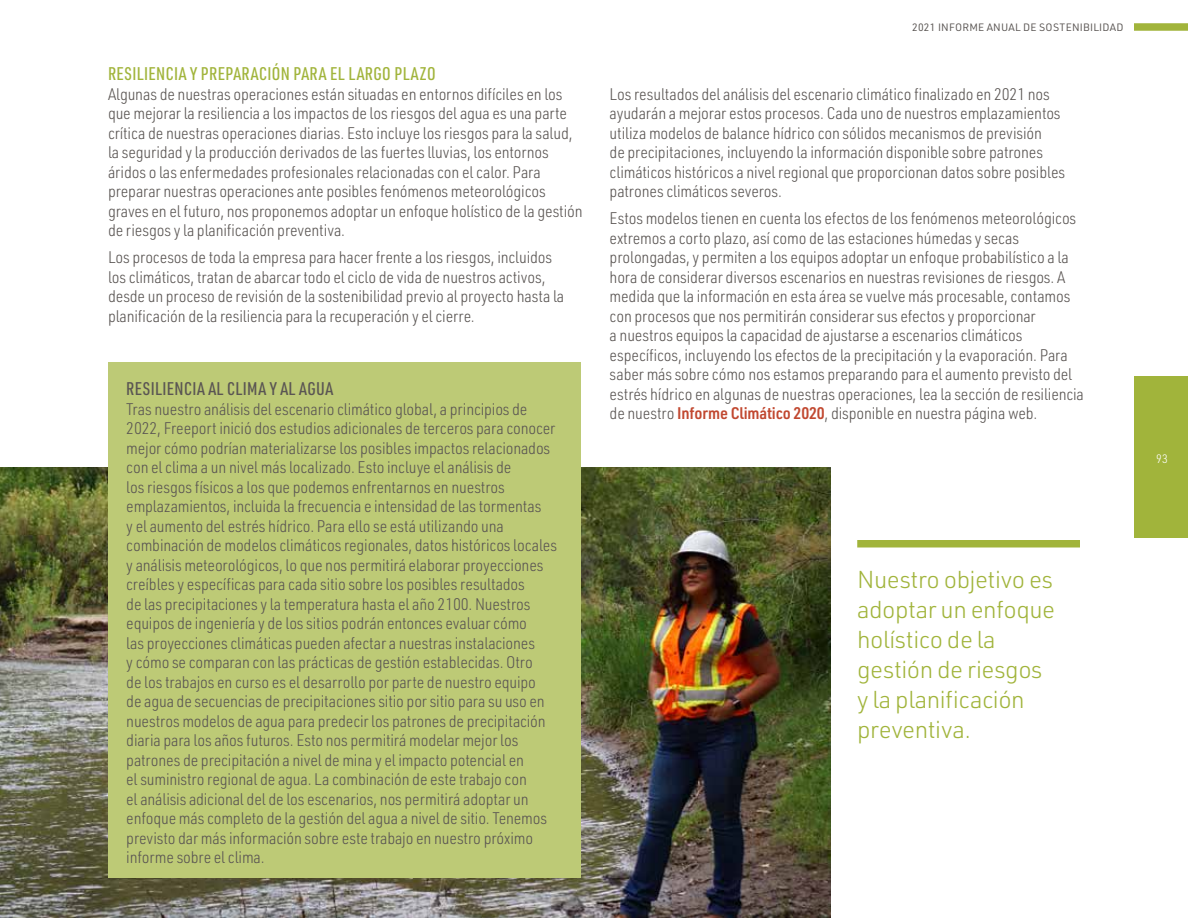
<style>
.page{position:relative;width:1188px;height:918px;background:#fff}
.page>*{position:absolute;margin:0;border:0;box-sizing:border-box;transform-origin:0 0}
.t1{font:300 24px/30px "URWDIN";letter-spacing:-.02em;color:#a1b43b}
.t2{font:500 18px "URWDIN Cond";letter-spacing:.02em;color:#a1b43b}
.t3{font:500 18px "URWDIN Cond";letter-spacing:.02em;color:#5a5553}
.t4{font:300 16.5px/19.5px "URWDIN Semi Cond";letter-spacing:-.01em;color:#5a5553}
.t5{font:300 12px "URWDIN Semi Cond";color:#fff}
.t6{font:10.5px "URWDIN";letter-spacing:.02em;color:#5a5553}
.s1{font-weight:600;color:#c14830}
</style>
<div class="page">
<img style="left:0;top:468px;width:830px;height:450px">
<div style="left:108px;top:362px;width:472px;height:516px;background:#bdca76"></div>
<div style="left:1134px;top:376px;width:54px;height:162px;background:#a1b43b"></div>
<div style="left:1134px;top:23px;width:54px;height:8px;background:#a1b43b"></div>
<div style="left:857px;top:540px;width:223px;height:8px;background:#a1b43b"></div>
<p class="t2" style="left:108px;top:62px;width:329px">RESILIENCIA Y PREPARACIÓN PARA EL LARGO PLAZO</p>
<p class="t4" style="left:108px;top:84px;width:476px">Algunas de nuestras operaciones están situadas en entornos difíciles en los que mejorar la resiliencia a los impactos de los riesgos del agua es una parte crítica de nuestras operaciones diarias. Esto incluye los riesgos para la salud, la seguridad y la producción derivados de las fuertes lluvias, los entornos áridos o las enfermedades profesionales relacionadas con el calor. Para preparar nuestras operaciones ante posibles fenómenos meteorológicos graves en el futuro, nos proponemos adoptar un enfoque holístico de la gestión de riesgos y la planificación preventiva.</p>
<p class="t4" style="left:108px;top:247px;width:458px">Los procesos de toda la empresa para hacer frente a los riesgos, incluidos los climáticos, tratan de abarcar todo el ciclo de vida de nuestros activos, desde un proceso de revisión de la sostenibilidad previo al proyecto hasta la planificación de la resiliencia para la recuperación y el cierre.</p>
<p class="t3" style="left:126px;top:377px;width:208px">RESILIENCIA AL CLIMA Y AL AGUA</p>
<p class="t4" style="left:126px;top:399px;width:432px">Tras nuestro análisis del escenario climático global, a principios de 2022, Freeport inició dos estudios adicionales de terceros para conocer mejor cómo podrían materializarse los posibles impactos relacionados con el clima a un nivel más localizado. Esto incluye el análisis de<br>los riesgos físicos a los que podemos enfrentarnos en nuestros emplazamientos, incluida la frecuencia e intensidad de las tormentas<br>y el aumento del estrés hídrico. Para ello se está utilizando una combinación de modelos climáticos regionales, datos históricos locales y análisis meteorológicos, lo que nos permitirá elaborar proyecciones creíbles y específicas para cada sitio sobre los posibles resultados<br>de las precipitaciones y la temperatura hasta el año 2100. Nuestros equipos de ingeniería y de los sitios podrán entonces evaluar cómo<br>las proyecciones climáticas pueden afectar a nuestras instalaciones<br>y cómo se comparan con las prácticas de gestión establecidas. Otro<br>de los trabajos en curso es el desarrollo por parte de nuestro equipo<br>de agua de secuencias de precipitaciones sitio por sitio para su uso en nuestros modelos de agua para predecir los patrones de precipitación diaria para los años futuros. Esto nos permitirá modelar mejor los patrones de precipitación a nivel de mina y el impacto potencial en<br>el suministro regional de agua. La combinación de este trabajo con<br>el análisis adicional del de los escenarios, nos permitirá adoptar un enfoque más completo de la gestión del agua a nivel de sitio. Tenemos previsto dar más información sobre este trabajo en nuestro próximo informe sobre el clima.</p>
<p class="t6" style="left:912px;top:20px;width:213px">2021 INFORME ANUAL DE SOSTENIBILIDAD</p>
<p class="t4" style="left:610px;top:84px;width:457px">Los resultados del análisis del escenario climático finalizado en 2021 nos ayudarán a mejorar estos procesos. Cada uno de nuestros emplazamientos utiliza modelos de balance hídrico con sólidos mecanismos de previsión<br>de precipitaciones, incluyendo la información disponible sobre patrones climáticos históricos a nivel regional que proporcionan datos sobre posibles patrones climáticos severos.</p>
<p class="t4" style="left:610px;top:208px;width:476px">Estos modelos tienen en cuenta los efectos de los fenómenos meteorológicos extremos a corto plazo, así como de las estaciones húmedas y secas prolongadas, y permiten a los equipos adoptar un enfoque probabilístico a la hora de considerar diversos escenarios en nuestras revisiones de riesgos. A medida que la información en esta área se vuelve más procesable, contamos con procesos que nos permitirán considerar sus efectos y proporcionar<br>a nuestros equipos la capacidad de ajustarse a escenarios climáticos específicos, incluyendo los efectos de la precipitación y la evaporación. Para saber más sobre cómo nos estamos preparando para el aumento previsto del estrés hídrico en algunas de nuestras operaciones, lea la sección de resiliencia de nuestro <span class="s1">Informe Climático 2020</span>, disponible en nuestra página web.</p>
<h1 class="t1" style="left:857px;top:564px;width:200px">Nuestro objetivo es adoptar un enfoque holístico de la gestión de riesgos y la planificación preventiva.</h1>
<p class="t5" style="left:1156px;top:451px;width:13px">93</p>
</div>
